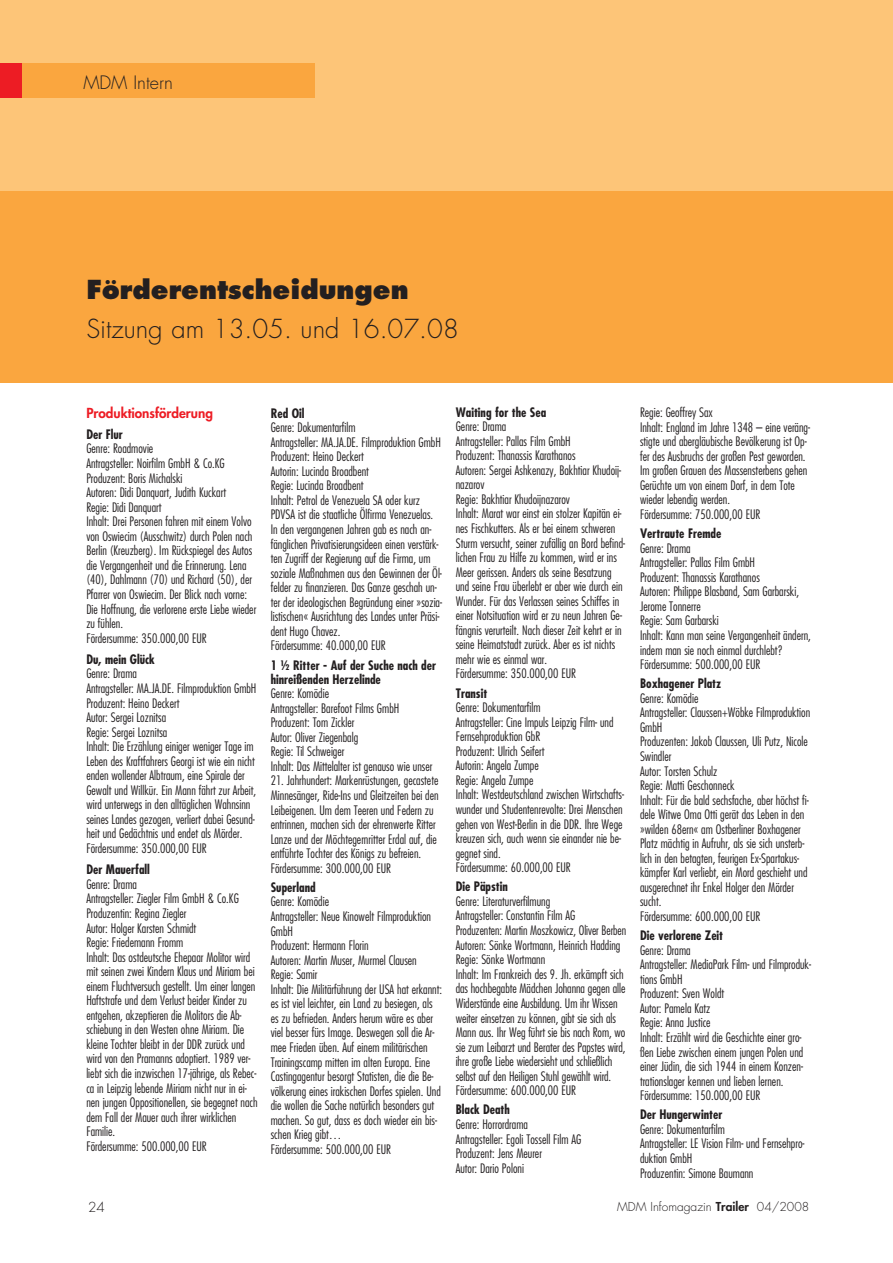
<style>
.page{position:relative;width:893px;height:1263px;background:#fff}
.page>*{position:absolute;margin:0;border:0;box-sizing:border-box;transform-origin:0 0}
.t1{font:300 25.5px "Futura";color:#231f20}
.t2{font:800 25.5px "Futura LT";color:#231f20}
.t3{font:300 18px "Futura";color:#231f20}
.t4{font:800 13.5px "Futura";color:#ed1c24}
.t5{font:300 13.5px "Futura";color:#231f20}
.t6{font:300 condensed 12.75px/14.5px "Futura";color:#231f20}
.t7{font:700 condensed 12.75px/14.1px "Futura";color:#231f20}
.t8{font:300 12px "Futura";color:#231f20}
.s1{font-weight:800}
</style>
<div class="page">
<div style="left:0;top:0;width:892px;height:383px;background:#fdc578"></div>
<div style="left:0;top:191px;width:892px;height:192px;background:#faa63f"></div>
<div style="left:0;top:64px;width:314px;height:34px;background:#faa63f"></div>
<div style="left:0;top:64px;width:21px;height:34px;background:#ed1c24"></div>
<h2 class="t3" style="left:83px;top:74px;width:91px">MDM Intern</h2>
<h1 class="t2" style="left:86px;top:278px;width:324px">Förderentscheidungen</h1>
<h1 class="t1" style="left:86px;top:317px;width:374px">Sitzung am 13.05. und 16.07.08</h1>
<p class="t4" style="left:86px;top:407px;width:128px">Produktionsförderung</p>
<p class="t7" style="left:86px;top:428px;width:38px">Der Flur</p>
<p class="t6" style="left:86px;top:442px;width:171px">Genre: Roadmovie<br>Antragsteller: Noirfilm GmbH &amp; Co.KG Produzent: Boris Michalski<br>Autoren: Didi Danquart, Judith Kuckart<br>Regie: Didi Danquart<br>Inhalt: Drei Personen fahren mit einem Volvo von Oswiecim (Ausschwitz) durch Polen nach Berlin (Kreuzberg). Im Rückspiegel des Autos die Vergangenheit und die Erinnerung. Lena (40), Dahlmann (70) und Richard (50), der Pfarrer von Oswiecim. Der Blick nach vorne:<br>Die Hoffnung, die verlorene erste Liebe wieder zu fühlen.<br>Fördersumme: 350.000,00 EUR</p>
<p class="t7" style="left:86px;top:653px;width:70px">Du, mein Glück</p>
<p class="t6" style="left:86px;top:667px;width:172px">Genre: Drama<br>Antragsteller: MA.JA.DE. Filmproduktion GmbH Produzent: Heino Deckert<br>Autor: Sergei Loznitsa<br>Regie: Sergei Loznitsa<br>Inhalt: Die Erzählung einiger weniger Tage im Leben des Kraftfahrers Georgi ist wie ein nicht enden wollender Albtraum, eine Spirale der Gewalt und Willkür. Ein Mann fährt zur Arbeit, wird unterwegs in den alltäglichen Wahnsinn seines Landes gezogen, verliert dabei Gesund&shy;heit und Gedächtnis und endet als Mörder.<br>Fördersumme: 350.000,00 EUR</p>
<p class="t7" style="left:86px;top:864px;width:65px">Der Mauerfall</p>
<p class="t6" style="left:86px;top:878px;width:173px">Genre: Drama<br>Antragsteller: Ziegler Film GmbH &amp; Co.KG Produzentin: Regina Ziegler<br>Autor: Holger Karsten Schmidt<br>Regie: Friedemann Fromm<br>Inhalt: Das ostdeutsche Ehepaar Molitor wird mit seinen zwei Kindern Klaus und Miriam bei einem Fluchtversuch gestellt. Um einer langen Haftstrafe und dem Verlust beider Kinder zu entgehen, akzeptieren die Molitors die Ab&shy;schiebung in den Westen ohne Miriam. Die kleine Tochter bleibt in der DDR zurück und wird von den Pramanns adoptiert. 1989 ver&shy;liebt sich die inzwischen 17-jährige, als Rebec&shy;ca in Leipzig lebende Miriam nicht nur in ei&shy;nen jungen Oppositionellen, sie begegnet nach dem Fall der Mauer auch ihrer wirklichen Familie.<br>Fördersumme: 500.000,00 EUR</p>
<p class="t7" style="left:271px;top:407px;width:35px">Red Oil</p>
<p class="t6" style="left:271px;top:421px;width:173px">Genre: Dokumentarfilm<br>Antragsteller: MA.JA.DE. Filmproduktion GmbH Produzent: Heino Deckert<br>Autorin: Lucinda Broadbent<br>Regie: Lucinda Broadbent<br>Inhalt: Petrol de Venezuela SA oder kurz PDVSA ist die staatliche Ölfirma Venezuelas.<br>In den vergangenen Jahren gab es nach an&shy;fänglichen Privatisierungsideen einen verstärk&shy;ten Zugriff der Regierung auf die Firma, um soziale Maßnahmen aus den Gewinnen der Öl&shy;felder zu finanzieren. Das Ganze geschah un&shy;ter der ideologischen Begründung einer »sozia&shy;listischen« Ausrichtung des Landes unter Präsi&shy;dent Hugo Chavez.<br>Fördersumme: 40.000,00 EUR</p>
<p class="t7" style="left:271px;top:659px;width:167px">1 ½ Ritter - Auf der Suche nach der hinreißenden Herzelinde</p>
<p class="t6" style="left:271px;top:687px;width:163px">Genre: Komödie<br>Antragsteller: Barefoot Films GmbH<br>Produzent: Tom Zickler<br>Autor: Oliver Ziegenbalg<br>Regie: Til Schweiger<br>Inhalt: Das Mittelalter ist genauso wie unser</p>
<p class="t6" style="left:271px;top:774px;width:169px">21. Jahrhundert: Markenrüstungen, gecastete Minnesänger, Ride-Ins und Gleitzeiten bei den Leibeigenen. Um dem Teeren und Federn zu entrinnen, machen sich der ehrenwerte Ritter Lanze und der Möchtegernritter Erdal auf, die entführte Tochter des Königs zu befreien.<br>Fördersumme: 300.000,00 EUR</p>
<p class="t7" style="left:271px;top:881px;width:46px">Superland</p>
<p class="t6" style="left:271px;top:895px;width:173px">Genre: Komödie<br>Antragsteller: Neue Kinowelt Filmproduktion GmbH<br>Produzent: Hermann Florin<br>Autoren: Martin Muser, Murmel Clausen Regie: Samir<br>Inhalt: Die Militärführung der USA hat erkannt: es ist viel leichter, ein Land zu besiegen, als es zu befrieden. Anders herum wäre es aber viel besser fürs Image. Deswegen soll die Ar&shy;mee Frieden üben. Auf einem militärischen Trainingscamp mitten im alten Europa. Eine Castingagentur besorgt Statisten, die die Be&shy;völkerung eines irakischen Dorfes spielen. Und die wollen die Sache natürlich besonders gut machen. So gut, dass es doch wieder ein bis&shy;schen Krieg gibt…<br>Fördersumme: 500.000,00 EUR</p>
<p class="t7" style="left:456px;top:406px;width:92px">Waiting for the Sea</p>
<p class="t6" style="left:456px;top:420px;width:171px">Genre: Drama<br>Antragsteller: Pallas Film GmbH<br>Produzent: Thanassis Karathanos<br>Autoren: Sergei Ashkenazy, Bakhtiar Khudoij&shy;nazarov<br>Regie: Bakhtiar Khudoijnazarov<br>Inhalt: Marat war einst ein stolzer Kapitän ei&shy;nes Fischkutters. Als er bei einem schweren Sturm versucht, seiner zufällig an Bord befind&shy;lichen Frau zu Hilfe zu kommen, wird er ins Meer gerissen. Anders als seine Besatzung und seine Frau überlebt er aber wie durch ein Wunder. Für das Verlassen seines Schiffes in einer Notsituation wird er zu neun Jahren Ge&shy;fängnis verurteilt. Nach dieser Zeit kehrt er in seine Heimatstadt zurück. Aber es ist nichts mehr wie es einmal war.<br>Fördersumme: 350.000,00 EUR</p>
<p class="t7" style="left:456px;top:687px;width:33px">Transit</p>
<p class="t6" style="left:456px;top:701px;width:170px">Genre: Dokumentarfilm<br>Antragsteller: Cine Impuls Leipzig Film- und<br>Fernsehproduktion GbR<br>Produzent: Ulrich Seifert<br>Autorin: Angela Zumpe<br>Regie: Angela Zumpe<br>Inhalt: Westdeutschland zwischen Wirtschafts&shy;wunder und Studentenrevolte: Drei Menschen gehen von West-Berlin in die DDR. Ihre Wege kreuzen sich, auch wenn sie einander nie be&shy;gegnet sind.<br>Fördersumme: 60.000,00 EUR</p>
<p class="t7" style="left:456px;top:881px;width:54px">Die Päpstin</p>
<p class="t6" style="left:456px;top:895px;width:172px">Genre: Literaturverfilmung<br>Antragsteller: Constantin Film AG<br>Produzenten: Martin Moszkowicz, Oliver Berben Autoren: Sönke Wortmann, Heinrich Hadding Regie: Sönke Wortmann<br>Inhalt: Im Frankreich des 9. Jh. erkämpft sich das hochbegabte Mädchen Johanna gegen alle Widerstände eine Ausbildung. Um ihr Wissen weiter einsetzen zu können, gibt sie sich als Mann aus. Ihr Weg führt sie bis nach Rom, wo sie zum Leibarzt und Berater des Papstes wird, ihre große Liebe wiedersieht und schließlich selbst auf den Heiligen Stuhl gewählt wird.<br>Fördersumme: 600.000,00 EUR</p>
<p class="t7" style="left:456px;top:1104px;width:56px">Black Death</p>
<p class="t6" style="left:456px;top:1118px;width:127px">Genre: Horrordrama<br>Antragsteller: Egoli Tossell Film AG<br>Produzent: Jens Meurer<br>Autor: Dario Poloni</p>
<p class="t6" style="left:640px;top:406px;width:172px">Regie: Geoffrey Sax<br>Inhalt: England im Jahre 1348 – eine veräng&shy;stigte und abergläubische Bevölkerung ist Op&shy;fer des Ausbruchs der großen Pest geworden.<br>Im großen Grauen des Massensterbens gehen Gerüchte um von einem Dorf, in dem Tote wieder lebendig werden.<br>Fördersumme: 750.000,00 EUR</p>
<p class="t7" style="left:640px;top:528px;width:83px">Vertraute Fremde</p>
<p class="t6" style="left:640px;top:542px;width:172px">Genre: Drama<br>Antragsteller: Pallas Film GmbH<br>Produzent: Thanassis Karathanos<br>Autoren: Philippe Blasband, Sam Garbarski,<br>Jerome Tonnerre<br>Regie: Sam Garbarski<br>Inhalt: Kann man seine Vergangenheit ändern, indem man sie noch einmal durchlebt?<br>Fördersumme: 500.000,00 EUR</p>
<p class="t7" style="left:640px;top:678px;width:83px">Boxhagener Platz</p>
<p class="t6" style="left:640px;top:692px;width:172px">Genre: Komödie<br>Antragsteller: Claussen+Wöbke Filmproduktion<br>GmbH<br>Produzenten: Jakob Claussen, Uli Putz, Nicole<br>Swindler<br>Autor: Torsten Schulz<br>Regie: Matti Geschonneck<br>Inhalt: Für die bald sechsfache, aber höchst fi&shy;dele Witwe Oma Otti gerät das Leben in den »wilden 68ern« am Ostberliner Boxhagener<br>Platz mächtig in Aufruhr, als sie sich unsterb&shy;lich in den betagten, feurigen Ex-Spartakus&shy;kämpfer Karl verliebt, ein Mord geschieht und ausgerechnet ihr Enkel Holger den Mörder sucht.<br>Fördersumme: 600.000,00 EUR</p>
<p class="t7" style="left:640px;top:930px;width:85px">Die verlorene Zeit</p>
<p class="t6" style="left:640px;top:944px;width:173px">Genre: Drama<br>Antragsteller: MediaPark Film- und Filmproduk&shy;tions GmbH<br>Produzent: Sven Woldt<br>Autor: Pamela Katz<br>Regie: Anna Justice<br>Inhalt: Erzählt wird die Geschichte einer gro&shy;ßen Liebe zwischen einem jungen Polen und einer Jüdin, die sich 1944 in einem Konzen&shy;trationslager kennen und lieben lernen.<br>Fördersumme: 150.000,00 EUR</p>
<p class="t7" style="left:640px;top:1109px;width:84px">Der Hungerwinter</p>
<p class="t6" style="left:640px;top:1123px;width:166px">Genre: Dokumentarfilm<br>Antragsteller: LE Vision Film- und Fernsehpro&shy;duktion GmbH<br>Produzentin: Simone Baumann</p>
<p class="t5" style="left:88px;top:1201px;width:18px">24</p>
<p class="t8" style="left:617px;top:1201px;width:194px">MDM Infomagazin <span class="s1">Trailer</span> 04/2008</p>
</div>
